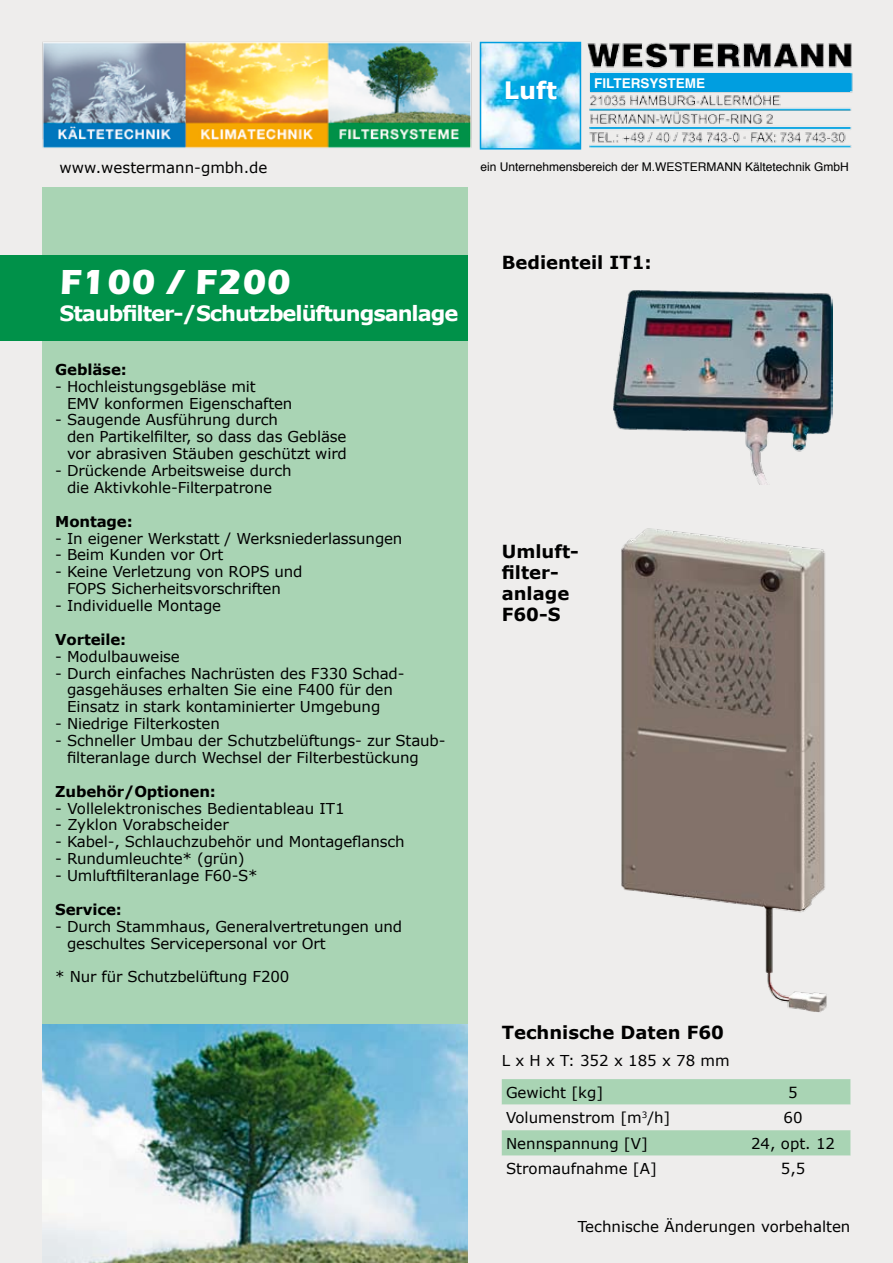
<style>
.page{position:relative;width:893px;height:1263px;background:#eeedec}
.page>*{position:absolute;margin:0;border:0;box-sizing:border-box;transform-origin:0 0}
.t1{font:700 36px "ITC Eras Std";color:#fff}
.t2{font:700 24px "Verdana";color:#fff}
.t3{font:700 21px "Verdana";letter-spacing:-.05em;color:#fff}
.t4{font:700 18px/21px "Verdana";color:#000}
.t5{font:15px/16.8px "Verdana";letter-spacing:-.01em;color:#000}
.t6{font:700 15px "Verdana";letter-spacing:-.01em;color:#000}
.t7{font:700 13.5px "Helvetica";color:#fff}
.t8{font:12px "Helvetica";color:#000}
</style>
<div class="page">
<div style="left:43px;top:187px;width:425px;height:994px;background:#a9d4b4"></div>
<img style="left:43px;top:1025px;width:425px;height:238px">
<div style="left:0;top:255px;width:468px;height:85px;background:#009149"></div>
<svg style="left:502px;top:1079px;width:348px;height:77px"></svg>
<img style="left:42px;top:41px;width:811px;height:109px">
<div style="left:590px;top:73px;width:259px;height:18px;background:#009ee0"></div>
<img style="left:483px;top:45px;width:95px;height:102px">
<div style="left:480px;top:42px;width:101px;height:108px;border:2px solid #009ee0"></div>
<img style="left:613px;top:290px;width:219px;height:195px">
<img style="left:621px;top:528px;width:206px;height:484px">
<p class="t5" style="left:60px;top:159px;width:209px">www.westermann-gmbh.de</p>
<h2 class="t2" style="left:504px;top:75px;width:55px">Luft</h2>
<p class="t7" style="left:594px;top:74px;width:112px">FILTERSYSTEME</p>
<p class="t8" style="left:480px;top:159px;width:370px">ein Unternehmensbereich der M.Westermann Kältetechnik GmbH</p>
<h1 class="t1" style="left:60px;top:261px;width:233px">F100 / F200</h1>
<h3 class="t3" style="left:60px;top:300px;width:400px">Staubfilter-/Schutzbelüftungsanlage</h3>
<p class="t6" style="left:55px;top:360px;width:73px">Gebläse:</p>
<p class="t5" style="left:67px;top:377px;width:227px;text-indent:-12px">- Hochleistungsgebläse mit<br>EMV konformen Eigenschaften</p>
<p class="t5" style="left:67px;top:411px;width:281px;text-indent:-12px">- Saugende Ausführung durch<br>den Partikelfilter, so dass das Gebläse vor abrasiven Stäuben geschützt wird</p>
<p class="t5" style="left:55px;top:462px;width:238px;text-align:center">- Drückende Arbeitsweise durch die Aktivkohle-Filterpatrone</p>
<p class="t6" style="left:55px;top:512px;width:79px">Montage:</p>
<p class="t5" style="left:55px;top:529px;width:349px">- In eigener Werkstatt / Werksniederlassungen</p>
<p class="t5" style="left:55px;top:546px;width:169px">- Beim Kunden vor Ort</p>
<p class="t5" style="left:67px;top:563px;width:237px;text-indent:-12px">- Keine Verletzung von ROPS und<br>FOPS Sicherheitsvorschriften</p>
<p class="t5" style="left:55px;top:597px;width:167px">- Individuelle Montage</p>
<p class="t6" style="left:55px;top:630px;width:73px">Vorteile:</p>
<p class="t5" style="left:55px;top:647px;width:126px">- Modulbauweise</p>
<p class="t5" style="left:67px;top:664px;width:339px;text-indent:-12px">- Durch einfaches Nachrüsten des F330 Schad&shy;gasgehäuses erhalten Sie eine F400 für den<br>Einsatz in stark kontaminierter Umgebung</p>
<p class="t5" style="left:55px;top:715px;width:166px">- Niedrige Filterkosten</p>
<p class="t5" style="left:67px;top:732px;width:380px;text-indent:-12px">- Schneller Umbau der Schutzbelüftungs- zur Staub&shy;filteranlage durch Wechsel der Filterbestückung</p>
<p class="t6" style="left:55px;top:782px;width:162px">Zubehör/Optionen:</p>
<p class="t5" style="left:55px;top:799px;width:291px">- Vollelektronisches Bedientableau IT1</p>
<p class="t5" style="left:55px;top:816px;width:175px">- Zyklon Vorabscheider</p>
<p class="t5" style="left:55px;top:833px;width:351px">- Kabel-, Schlauchzubehör und Montageflansch</p>
<p class="t5" style="left:55px;top:850px;width:191px">- Rundumleuchte* (grün)</p>
<p class="t5" style="left:55px;top:867px;width:204px">- Umluftfilteranlage F60-S*</p>
<p class="t6" style="left:55px;top:900px;width:68px">Service:</p>
<p class="t5" style="left:67px;top:917px;width:336px;text-indent:-12px">- Durch Stammhaus, Generalvertretungen und geschultes Servicepersonal vor Ort</p>
<p class="t5" style="left:55px;top:968px;width:236px">* Nur für Schutzbelüftung F200</p>
<p class="t4" style="left:502px;top:251px;width:151px">Bedienteil IT1:</p>
<p class="t4" style="left:502px;top:540px;width:79px">Umluft&shy;filter&shy;anlage<br>F60-S</p>
<p class="t4" style="left:502px;top:1021px;width:224px">Technische Daten F60</p>
<p class="t5" style="left:502px;top:1044px;width:229px;line-height:32px">L x H x T: 352 x 185 x 78 mm<br>Gewicht [kg]</p>
<p class="t5" style="left:788px;top:1083px;width:11px">5</p>
<p class="t5" style="left:506px;top:1109px;width:166px">Volumenstrom [m<sup>3</sup>/h]</p>
<p class="t5" style="left:783px;top:1109px;width:21px">60</p>
<p class="t5" style="left:506px;top:1134px;width:143px">Nennspannung [V]</p>
<p class="t5" style="left:751px;top:1134px;width:85px">24, opt. 12</p>
<p class="t5" style="left:506px;top:1160px;width:152px">Stromaufnahme [A]</p>
<p class="t5" style="left:781px;top:1160px;width:26px">5,5</p>
<p class="t5" style="left:578px;top:1217px;width:274px">Technische Änderungen vorbehalten</p>
</div>
